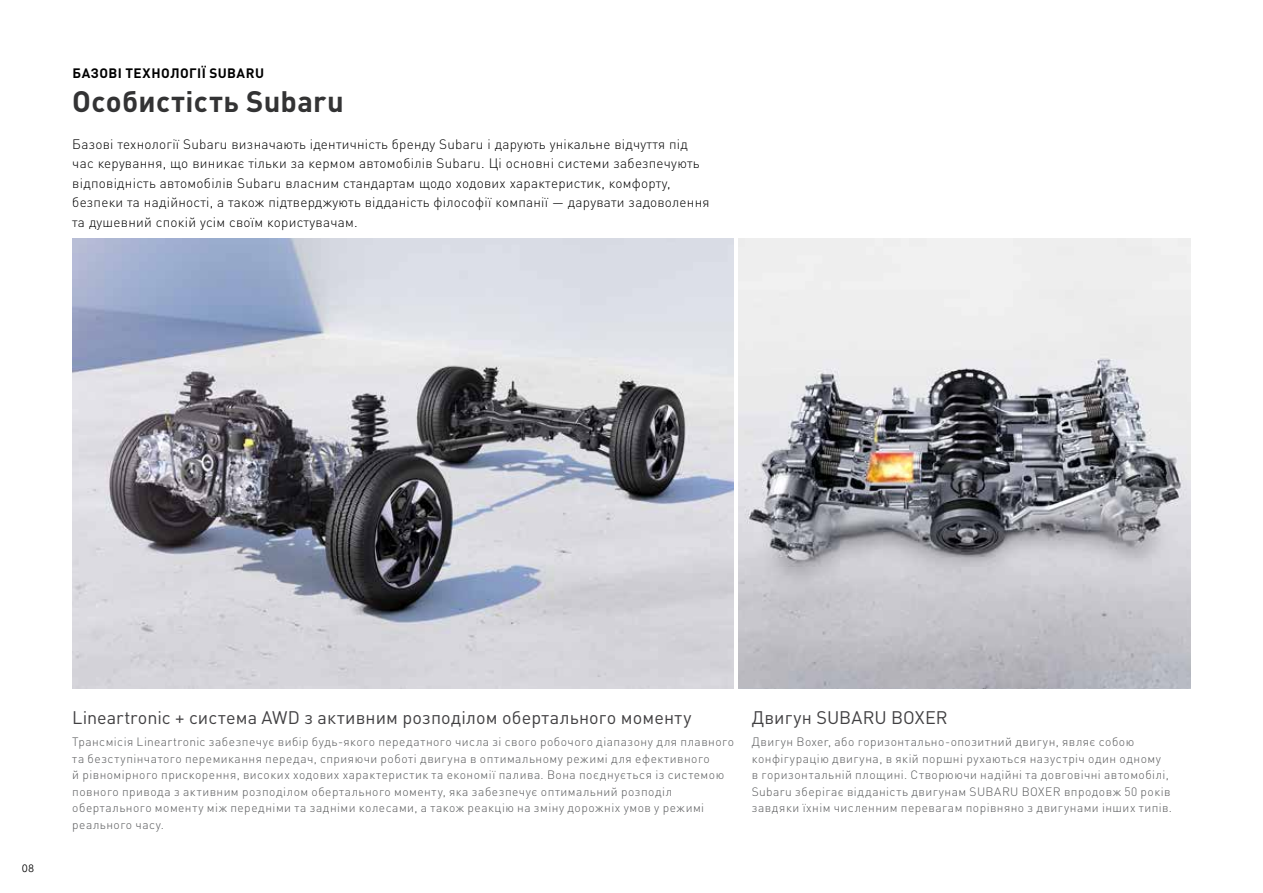
<style>
.page{position:relative;width:1263px;height:893px;background:#fff}
.page>*{position:absolute;margin:0;border:0;box-sizing:border-box;transform-origin:0 0}
.t1{font:700 29.25px "DIN Pro";letter-spacing:.015em;color:#333334}
.t2{font:18px "DIN Pro";letter-spacing:.005em;color:#414042}
.t3{font:300 13.5px/19.5px "DIN Pro";letter-spacing:.02em;color:#000}
.t4{font:700 13.5px "DIN Pro";letter-spacing:.035em;color:#000}
.t5{font:300 12px/16.5px "DIN Pro";letter-spacing:.04em;color:#58595b}
.t6{font:10.5px "Avenir Next LT Pro";color:#000}
</style>
<div class="page">
<img style="left:738px;top:238px;width:453px;height:450px">
<img style="left:72px;top:238px;width:662px;height:450px">
<p class="t4" style="left:72px;top:62px;width:193px">БАЗОВІ ТЕХНОЛОГІЇ SUBARU</p>
<h1 class="t1" style="left:72px;top:77px;width:273px">Особистість Subaru</h1>
<p class="t3" style="left:72px;top:133px;width:639px">Базові технології Subaru визначають ідентичність бренду Subaru і дарують унікальне відчуття під час керування, що виникає тільки за кермом автомобілів Subaru. Ці основні системи забезпечують відповідність автомобілів Subaru власним стандартам щодо ходових характеристик, комфорту, безпеки та надійності, а також підтверджують відданість філософії компанії — дарувати задоволення та душевний спокій усім своїм користувачам.</p>
<p class="t6" style="left:22px;top:862px;width:14px">08</p>
<h2 class="t2" style="left:72px;top:703px;width:621px">Lineartronic + система AWD з активним розподілом обертального моменту</h2>
<h2 class="t2" style="left:752px;top:703px;width:197px">Двигун SUBARU BOXER</h2>
<p class="t5" style="left:72px;top:732px;width:663px">Трансмісія Lineartronic забезпечує вибір будь-якого передатного числа зі свого робочого діапазону для плавного та безступінчатого перемикання передач, сприяючи роботі двигуна в оптимальному режимі для ефективного<br>й рівномірного прискорення, високих ходових характеристик та економії палива. Вона поєднується із системою повного привода з активним розподілом обертального моменту, яка забезпечує оптимальний розподіл обертального моменту між передніми та задніми колесами, а також реакцію на зміну дорожніх умов у режимі реального часу.</p>
<p class="t5" style="left:752px;top:732px;width:422px">Двигун Boxer, або горизонтально-опозитний двигун, являє собою конфігурацію двигуна, в якій поршні рухаються назустріч один одному<br>в горизонтальній площині. Створюючи надійні та довговічні автомобілі, Subaru зберігає відданість двигунам SUBARU BOXER впродовж 50 років завдяки їхнім численним перевагам порівняно з двигунами інших типів.</p>
</div>
